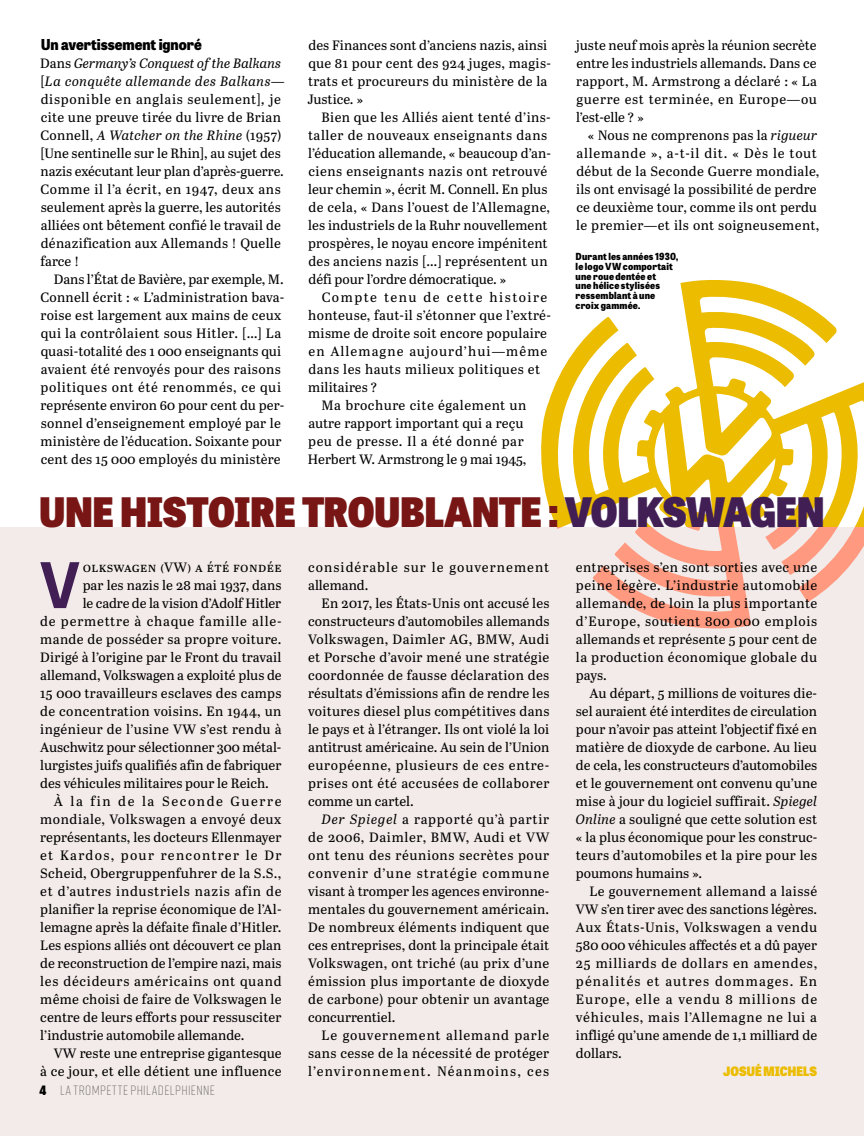
<style>
.page{position:relative;width:864px;height:1136px;background:#fff}
.page>*{position:absolute;margin:0;border:0;box-sizing:border-box;transform-origin:0 0}
.t1{font:700 62.55px "Tablet Gothic Narrow";color:#411f55}
.t2{font:800 40.5px "Tablet Gothic Narrow";color:#771614}
.t3{font:800 15px "Tablet Gothic Narrow";color:#000}
.t4{font:13.5px/18px "Abril Text";letter-spacing:.015em;color:#000;text-align:justify}
.t5{font:300 13.5px "Rift Soft";letter-spacing:.035em;color:#706f6f}
.t6{font:800 12.9px "Tablet Gothic Narrow";letter-spacing:.01em;color:#ebbc00}
.t7{font:800 9.75px/9.8px "Tablet Gothic Narrow";letter-spacing:.015em;color:#000}
.s1{font-style:italic}
.s2{color:#411f55}
.s3{font-family:"Tablet Gothic Narrow";font-weight:800;font-size:12.9px;color:#000}
</style>
<div class="page">
<svg style="left:541px;top:279px;width:322px;height:248px"></svg>
<div style="left:0;top:527px;width:863px;height:608px;background:#f3ebe9"></div>
<p class="t3" style="left:41px;top:33px;width:163px">Un avertissement ignoré</p>
<p class="t4" style="left:40px;top:53px;width:246px;text-align:left">Dans <span class="s1">Germany’s Conquest of the Balkans </span>[<span class="s1">La conquête allemande des Balkans— </span>disponible en anglais seulement]<span class="s1">,</span> je cite une preuve tirée du livre de Brian Connell, <span class="s1">A Watcher on the Rhine</span> (1957) [Une sentinelle sur le Rhin], au sujet des nazis exécutant leur plan d’après-guerre.<br>Comme il l’a écrit, en 1947, deux ans seulement après la guerre, les autorités alliées ont bêtement confié le travail de dénazification aux Allemands ! Quelle farce !</p>
<p class="t4" style="left:40px;top:269px;width:245px;text-align:left;text-indent:13px">Dans l’État de Bavière, par exemple, M.<br>Connell écrit : « L’administration bava&shy;roise est largement aux mains de ceux qui la contrôlaient sous Hitler. […] La quasi-totalité des 1 000 enseignants qui avaient été renvoyés pour des raisons politiques ont été renommés, ce qui représente environ 60 pour cent du per&shy;sonnel d’enseignement employé par le ministère de l’éducation. Soixante pour cent des 15 000 employés du ministère</p>
<p class="t4" style="left:307px;top:35px;width:245px;text-align:left">des Finances sont d’anciens nazis, ainsi que 81 pour cent des 924 juges, magis&shy;trats et procureurs du ministère de la<br>Justice. »</p>
<p class="t4" style="left:308px;top:107px;width:244px;text-align:left;text-indent:13px">Bien que les Alliés aient tenté d’ins&shy;taller de nouveaux enseignants dans l’éducation allemande, « beaucoup d’an&shy;ciens enseignants nazis ont retrouvé leur chemin », écrit M. Connell. En plus de cela, « Dans l’ouest de l’Allemagne, les industriels de la Ruhr nouvellement prospères, le noyau encore impénitent des anciens nazis […] représentent un défi pour l’ordre démocratique. »</p>
<p class="t4" style="left:321px;top:287px;width:227px">Compte tenu de cette histoire</p>
<p class="t4" style="left:308px;top:305px;width:244px">honteuse, faut-il s’étonner que l’extré-</p>
<p class="t4" style="left:308px;top:323px;width:240px">misme de droite soit encore populaire</p>
<p class="t4" style="left:308px;top:341px;width:240px">en Allemagne aujourd’hui—même</p>
<p class="t4" style="left:308px;top:359px;width:233px">dans les hauts milieux politiques et</p>
<p class="t4" style="left:308px;top:377px;width:71px">militaires ?</p>
<p class="t4" style="left:321px;top:395px;width:206px">Ma brochure cite également un</p>
<p class="t4" style="left:308px;top:413px;width:216px">autre rapport important qui a reçu</p>
<p class="t4" style="left:308px;top:431px;width:217px">peu de presse. Il a été donné par</p>
<p class="t4" style="left:308px;top:449px;width:220px">Herbert W. Armstrong le 9 mai 1945,</p>
<p class="t4" style="left:576px;top:35px;width:242px">juste neuf mois après la réunion secrète entre les industriels allemands. Dans ce rapport, M. Armstrong a déclaré : « La guerre est terminée, en Europe—ou l’est-elle ? »</p>
<p class="t4" style="left:576px;top:125px;width:245px;text-align:left;text-indent:12px">« Nous ne comprenons pas la <span class="s1">rigueur </span>allemande », a-t-il dit. « Dès le tout début de la Seconde Guerre mondiale, ils ont envisagé la possibilité de perdre ce deuxième tour, comme ils ont perdu le premier—et ils ont soigneusement,</p>
<p class="t7" style="left:575px;top:251px;width:104px">Durant les années 1930, le logo VW comportait une roue dentée et<br>une hélice stylisées ressemblant à une croix gammée.</p>
<h2 class="t2" style="left:39px;top:482px;width:786px">UNE HISTOIRE TROUBLANTE : <span class="s2">VOLKSWAGEN</span></h2>
<h1 class="t1" style="left:40px;top:541px;width:41px">V</h1>
<p class="t4" style="left:83px;top:557px;width:200px">olkswagen (VW) a été fondée</p>
<p class="t4" style="left:83px;top:575px;width:200px">par les nazis le 28 mai 1937, dans</p>
<p class="t4" style="left:83px;top:593px;width:200px">le cadre de la vision d’Adolf Hitler</p>
<p class="t4" style="left:40px;top:611px;width:243px">de permettre à chaque famille alle-</p>
<p class="t4" style="left:40px;top:629px;width:242px">mande de posséder sa propre voiture.</p>
<p class="t4" style="left:40px;top:647px;width:242px">Dirigé à l’origine par le Front du travail</p>
<p class="t4" style="left:40px;top:665px;width:243px">allemand, Volkswagen a exploité plus de</p>
<p class="t4" style="left:40px;top:683px;width:243px">15 000 travailleurs esclaves des camps</p>
<p class="t4" style="left:40px;top:701px;width:242px">de concentration voisins. En 1944, un</p>
<p class="t4" style="left:40px;top:719px;width:243px">ingénieur de l’usine VW s’est rendu à</p>
<p class="t4" style="left:40px;top:737px;width:243px">Auschwitz pour sélectionner 300 métal-</p>
<p class="t4" style="left:40px;top:755px;width:242px">lurgistes juifs qualifiés afin de fabriquer</p>
<p class="t4" style="left:40px;top:773px;width:230px">des véhicules militaires pour le Reich.</p>
<p class="t4" style="left:54px;top:791px;width:229px">À la fin de la Seconde Guerre</p>
<p class="t4" style="left:40px;top:809px;width:242px">mondiale, Volkswagen a envoyé deux</p>
<p class="t4" style="left:40px;top:827px;width:243px">représentants, les docteurs Ellenmayer</p>
<p class="t4" style="left:40px;top:845px;width:243px">et Kardos, pour rencontrer le Dr</p>
<p class="t4" style="left:40px;top:863px;width:242px">Scheid, Obergruppenfuhrer de la S.S.,</p>
<p class="t4" style="left:40px;top:881px;width:242px">et d’autres industriels nazis afin de</p>
<p class="t4" style="left:40px;top:899px;width:243px">planifier la reprise économique de l’Al-</p>
<p class="t4" style="left:40px;top:917px;width:243px">lemagne après la défaite finale d’Hitler.</p>
<p class="t4" style="left:40px;top:935px;width:242px">Les espions alliés ont découvert ce plan</p>
<p class="t4" style="left:40px;top:953px;width:242px">de reconstruction de l’empire nazi, mais</p>
<p class="t4" style="left:40px;top:971px;width:243px">les décideurs américains ont quand</p>
<p class="t4" style="left:40px;top:989px;width:243px">même choisi de faire de Volkswagen le</p>
<p class="t4" style="left:40px;top:1007px;width:242px">centre de leurs efforts pour ressusciter</p>
<p class="t4" style="left:40px;top:1025px;width:205px">l’industrie automobile allemande.</p>
<p class="t4" style="left:54px;top:1043px;width:229px">VW reste une entreprise gigantesque</p>
<p class="t4" style="left:40px;top:1061px;width:243px">à ce jour, et elle détient une influence</p>
<p class="t5" style="left:39px;top:1080px;width:177px"><span class="s3">4</span> LA TROMPETTE PHILADELPHIENNE</p>
<p class="t4" style="left:308px;top:557px;width:242px">considérable sur le gouvernement allemand.</p>
<p class="t4" style="left:308px;top:593px;width:243px;text-indent:14px">En 2017, les États-Unis ont accusé les constructeurs d’automobiles allemands Volkswagen, Daimler AG, BMW, Audi et Porsche d’avoir mené une stratégie coordonnée de fausse déclaration des résultats d’émissions afin de rendre les voitures diesel plus compétitives dans le pays et à l’étranger. Ils ont violé la loi antitrust américaine. Au sein de l’Union européenne, plusieurs de ces entre&shy;prises ont été accusées de collaborer comme un cartel.</p>
<p class="t4" style="left:308px;top:809px;width:243px;text-indent:14px"><span class="s1">Der Spiegel</span> a rapporté qu’à partir de 2006, Daimler, BMW, Audi et VW ont tenu des réunions secrètes pour convenir d’une stratégie commune visant à tromper les agences environne&shy;mentales du gouvernement américain.<br>De nombreux éléments indiquent que ces entreprises, dont la principale était Volkswagen, ont triché (au prix d’une émission plus importante de dioxyde de carbone) pour obtenir un avantage concurrentiel.</p>
<p class="t4" style="left:308px;top:1025px;width:243px;text-indent:14px">Le gouvernement allemand parle sans cesse de la nécessité de protéger l’environnement. Néanmoins, ces</p>
<p class="t4" style="left:575px;top:557px;width:243px">entreprises s’en sont sorties avec une peine légère. L’industrie automobile allemande, de loin la plus importante d’Europe, soutient 800 000 emplois allemands et représente 5 pour cent de la production économique globale du pays.</p>
<p class="t4" style="left:575px;top:683px;width:243px;text-indent:14px">Au départ, 5 millions de voitures die&shy;sel auraient été interdites de circulation pour n’avoir pas atteint l’objectif fixé en matière de dioxyde de carbone. Au lieu de cela, les constructeurs d’automobiles et le gouvernement ont convenu qu’une mise à jour du logiciel suffirait. <span class="s1">Spiegel Online</span> a souligné que cette solution est « la plus économique pour les construc&shy;teurs d’automobiles et la pire pour les poumons humains ».</p>
<p class="t4" style="left:575px;top:881px;width:243px;text-indent:14px">Le gouvernement allemand a laissé VW s’en tirer avec des sanctions légères.<br>Aux États-Unis, Volkswagen a vendu 580 000 véhicules affectés et a dû payer 25 milliards de dollars en amendes, pénalités et autres dommages. En Europe, elle a vendu 8 millions de véhicules, mais l’Allemagne ne lui a infligé qu’une amende de 1,1 milliard de dollars.</p>
<p class="t6" style="left:723px;top:1061px;width:95px">JOSUÉ MICHELS</p>
</div>
